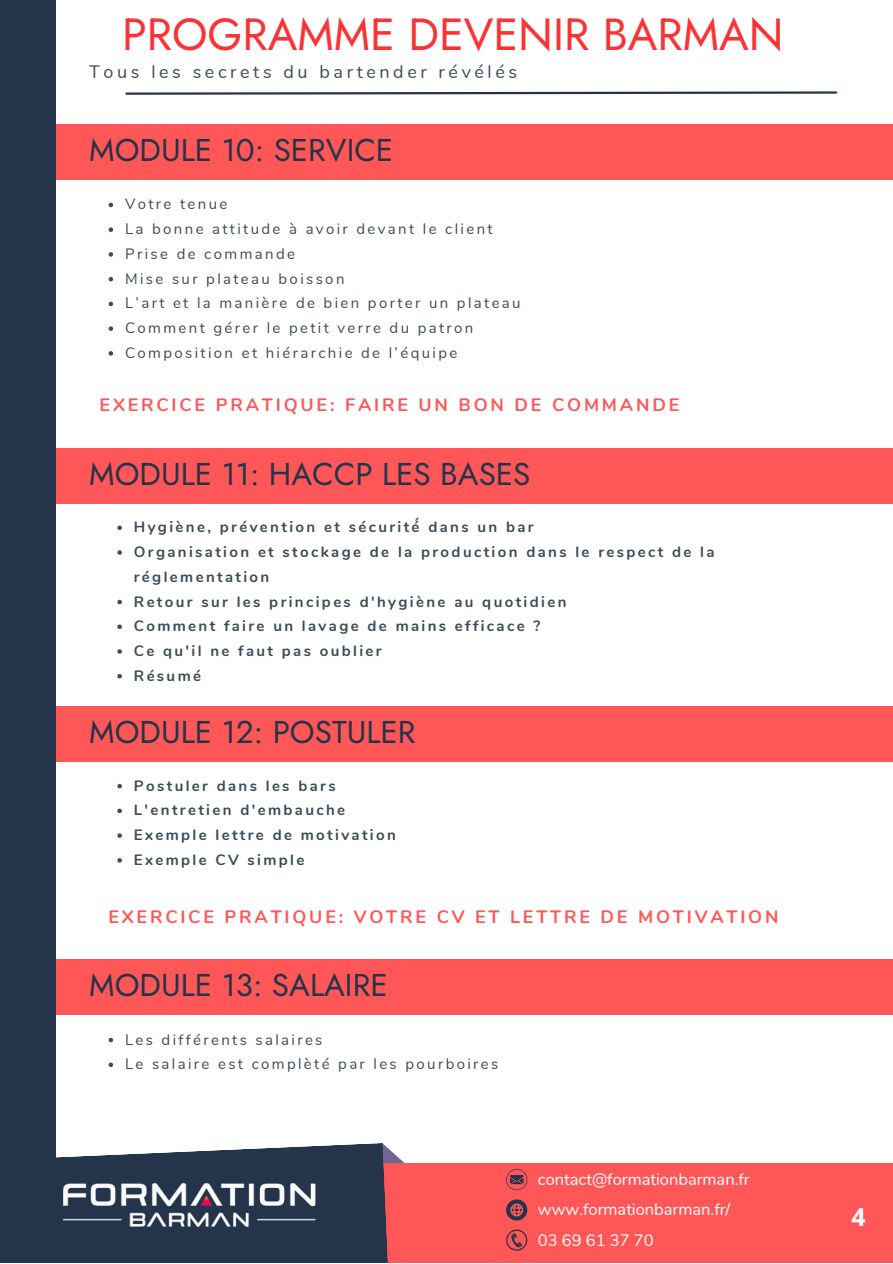
<style>
.page{position:relative;width:893px;height:1264px;background:#fff}
.page>*{position:absolute;margin:0;border:0;box-sizing:border-box;transform-origin:0 0}
.t1{font:45px "Jost";color:#fa3336}
.t2{font:31.5px "Jost";color:#24344b}
.t3{font:700 24.9px "Open Sans";color:#fff}
.t4{font:700 18px "Nunito";letter-spacing:.16em;color:#ff5757}
.t5{font:18px "Nunito";letter-spacing:.2em;color:#3b4b58}
.t6{font:16.5px "Nunito";color:#fff}
.t7{font:700 15px/24.8px "Nunito";letter-spacing:.16em;color:#3b4b58}
.t8{font:15px "Nunito";letter-spacing:.16em;color:#3b4b58}
</style>
<div class="page">
<svg style="left:389px;top:1149px;width:15px;height:13px"></svg>
<div style="left:362px;top:1162px;width:530px;height:100px;background:#ff5757"></div>
<svg style="left:0;top:1143px;width:389px;height:119px;fill:#24344b"></svg>
<img style="left:56px;top:1179px;width:265px;height:53px">
<svg style="left:506px;top:1169px;width:21px;height:21px"></svg>
<svg style="left:506px;top:1199px;width:21px;height:21px"></svg>
<svg style="left:506px;top:1229px;width:21px;height:21px"></svg>
<div style="left:0;top:0;width:56px;height:1162px;background:#24344b"></div>
<svg style="left:125px;top:91px;width:713px;height:4px"></svg>
<svg style="left:109px;top:203px;width:4px;height:4px"></svg>
<svg style="left:109px;top:227px;width:4px;height:5px"></svg>
<svg style="left:109px;top:252px;width:4px;height:5px"></svg>
<svg style="left:109px;top:277px;width:4px;height:4px"></svg>
<svg style="left:109px;top:302px;width:4px;height:4px"></svg>
<svg style="left:109px;top:326px;width:4px;height:5px"></svg>
<svg style="left:109px;top:351px;width:4px;height:4px"></svg>
<div style="left:56px;top:124px;width:836px;height:56px;background:#ff5757"></div>
<div style="left:56px;top:448px;width:836px;height:56px;background:#ff5757"></div>
<svg style="left:117px;top:525px;width:5px;height:5px"></svg>
<svg style="left:117px;top:550px;width:5px;height:5px"></svg>
<svg style="left:117px;top:599px;width:5px;height:5px"></svg>
<svg style="left:117px;top:624px;width:5px;height:5px"></svg>
<svg style="left:117px;top:649px;width:5px;height:4px"></svg>
<svg style="left:117px;top:674px;width:5px;height:4px"></svg>
<div style="left:56px;top:706px;width:836px;height:56px;background:#ff5757"></div>
<svg style="left:117px;top:784px;width:5px;height:4px"></svg>
<svg style="left:117px;top:808px;width:5px;height:5px"></svg>
<svg style="left:117px;top:833px;width:5px;height:4px"></svg>
<svg style="left:117px;top:858px;width:5px;height:4px"></svg>
<svg style="left:109px;top:1037px;width:4px;height:5px"></svg>
<svg style="left:109px;top:1062px;width:4px;height:5px"></svg>
<div style="left:56px;top:959px;width:836px;height:56px;background:#ff5757"></div>
<p class="t1" style="left:122px;top:2px;width:663px">PROGRAMME DEVENIR BARMAN</p>
<p class="t5" style="left:89px;top:60px;width:429px">Tous les secrets du bartender révélés</p>
<p class="t2" style="left:89px;top:127px;width:305px">MODULE 10: SERVICE</p>
<p class="t8" style="left:125px;top:194px;width:104px">Votre tenue</p>
<p class="t8" style="left:125px;top:219px;width:369px">La bonne attitude à avoir devant le client</p>
<p class="t8" style="left:125px;top:244px;width:171px">Prise de commande</p>
<p class="t8" style="left:125px;top:268px;width:221px">Mise sur plateau boisson</p>
<p class="t8" style="left:125px;top:293px;width:397px">L’art et la manière de bien porter un plateau</p>
<p class="t8" style="left:125px;top:318px;width:350px">Comment gérer le petit verre du patron</p>
<p class="t8" style="left:125px;top:343px;width:334px">Composition et hiérarchie de l’équipe</p>
<p class="t4" style="left:100px;top:392px;width:581px">EXERCICE PRATIQUE: FAIRE UN BON DE COMMANDE</p>
<p class="t2" style="left:89px;top:451px;width:442px">MODULE 11: HACCP LES BASES</p>
<p class="t7" style="left:134px;top:515px;width:401px">Hygiène, prévention et sécurité́ dans un bar</p>
<p class="t7" style="left:134px;top:539px;width:582px">Organisation et stockage de la production dans le respect de la réglementation</p>
<p class="t7" style="left:134px;top:589px;width:434px">Retour sur les principes d'hygiène au quotidien</p>
<p class="t7" style="left:134px;top:614px;width:408px">Comment faire un lavage de mains efficace ?</p>
<p class="t7" style="left:134px;top:638px;width:249px">Ce qu'il ne faut pas oublier</p>
<p class="t7" style="left:134px;top:663px;width:69px">Résumé</p>
<p class="t2" style="left:89px;top:709px;width:328px">MODULE 12: POSTULER</p>
<p class="t7" style="left:134px;top:773px;width:203px">Postuler dans les bars</p>
<p class="t7" style="left:134px;top:798px;width:213px">L'entretien d'embauche</p>
<p class="t7" style="left:134px;top:822px;width:263px">Exemple lettre de motivation</p>
<p class="t7" style="left:134px;top:847px;width:172px">Exemple CV simple</p>
<p class="t4" style="left:108px;top:905px;width:671px">EXERCICE PRATIQUE: VOTRE CV ET LETTRE DE MOTIVATION</p>
<p class="t2" style="left:89px;top:962px;width:300px">MODULE 13: SALAIRE</p>
<p class="t8" style="left:125px;top:1029px;width:199px">Les différents salaires</p>
<p class="t8" style="left:125px;top:1054px;width:375px">Le salaire est complèté par les pourboires</p>
<p class="t6" style="left:537px;top:1168px;width:213px">contact@formationbarman.fr</p>
<p class="t6" style="left:537px;top:1198px;width:194px">www.formationbarman.fr/</p>
<p class="t6" style="left:537px;top:1228px;width:117px">03 69 61 37 70</p>
<p class="t3" style="left:851px;top:1199px;width:16px">4</p>
</div>
